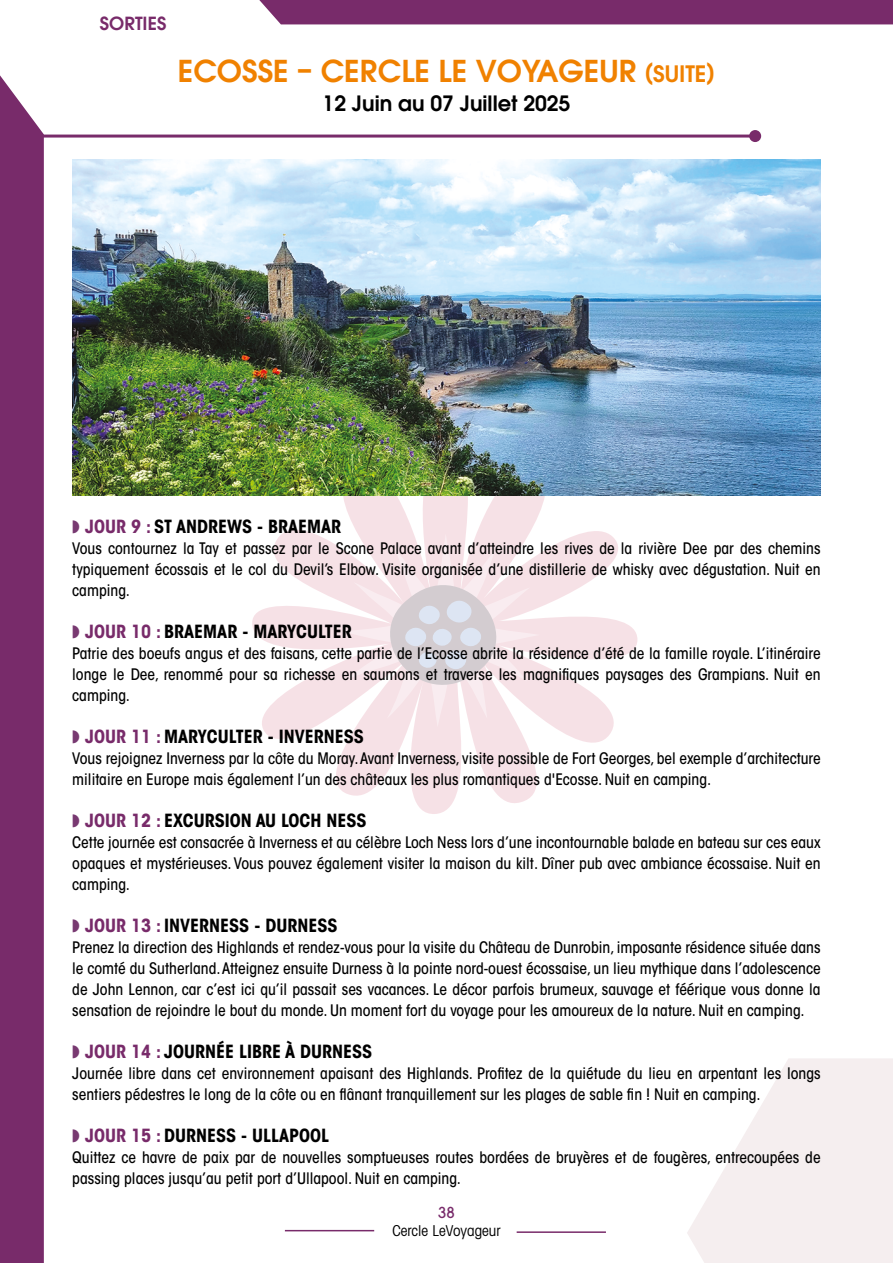
<style>
.page{position:relative;width:893px;height:1263px;background:#fff}
.page>*{position:absolute;margin:0;border:0;box-sizing:border-box;transform-origin:0 0}
.t1{font:600 30px "ITC Avant Garde Std";color:#f08100}
.t2{font:600 21px "ITC Avant Garde Std";color:#000}
.t3{font:700 condensed 18px "ITC Avant Garde Std";color:#000}
.t4{font:600 18px "ITC Avant Garde Std";color:#782b6a}
.t5{font:500 condensed 15.75px/21px "ITC Avant Garde Std";color:#000;text-align:justify}
.t6{font:condensed 15px "Avant Garde";color:#000}
.t7{font:500 15px "Avant Garde";color:#782b6a}
.s1{font-size:22.5px}
.s2{color:#783971}
.s3{color:#782b6a}
</style>
<div class="page">
<svg style="left:253px;top:496px;width:385px;height:318px"></svg>
<svg style="left:342px;top:534px;width:198px;height:193px;background:#f0e3e7"></svg>
<hr style="left:285px;top:1230px;width:89px;height:1px;background:#782b6a">
<hr style="left:517px;top:1231px;width:89px;height:2px;background:#782b6a">
<div style="left:0;top:75px;width:44px;height:1188px;background:#782b6a"></div>
<div style="left:259px;top:0;width:634px;height:24px;background:#782b6a"></div>
<hr style="left:0;top:135px;width:755px;height:3px;background:#782b6a">
<div style="left:749px;top:130px;width:12px;height:12px;background:#782b6a;border-radius:50%"></div>
<svg style="left:687px;top:1058px;width:206px;height:205px"></svg>
<img style="left:72px;top:159px;width:749px;height:337px">
<p class="t4" style="left:100px;top:12px;width:68px">SORTIES</p>
<h1 class="t1" style="left:178px;top:51px;width:539px">ECOSSE – CERCLE LE VOYAGEUR <span class="s1">(SUITE)</span></h1>
<h2 class="t2" style="left:323px;top:90px;width:249px">12 Juin au 07 Juillet 2025</h2>
<p class="t3" style="left:72px;top:515px;width:270px"><span class="s2">◗</span> <span class="s3">JOUR 9 :</span> ST ANDREWS - BRAEMAR</p>
<p class="t5" style="left:72px;top:538px;width:750px">Vous contournez la Tay et passez par le Scone Palace avant d’atteindre les rives de la rivière Dee par des chemins typiquement écossais et le col du Devil’s Elbow. Visite organisée d’une distillerie de whisky avec dégustation. Nuit en camping.</p>
<p class="t3" style="left:72px;top:620px;width:281px"><span class="s2">◗</span> <span class="s3">JOUR 10 :</span> BRAEMAR - MARYCULTER</p>
<p class="t5" style="left:72px;top:643px;width:750px">Patrie des boeufs angus et des faisans, cette partie de l’Ecosse abrite la résidence d’été de la famille royale. L’itinéraire longe le Dee, renommé pour sa richesse en saumons et traverse les magnifiques paysages des Grampians. Nuit en camping.</p>
<p class="t3" style="left:72px;top:725px;width:293px"><span class="s2">◗</span> <span class="s3">JOUR 11 :</span> MARYCULTER - INVERNESS</p>
<p class="t5" style="left:72px;top:748px;width:750px">Vous rejoignez Inverness par la côte du Moray. Avant Inverness, visite possible de Fort Georges, bel exemple d’architecture militaire en Europe mais également l’un des châteaux les plus romantiques d'Ecosse. Nuit en camping.</p>
<p class="t3" style="left:72px;top:809px;width:296px"><span class="s2">◗</span> <span class="s3">JOUR 12 :</span> EXCURSION AU LOCH NESS</p>
<p class="t5" style="left:72px;top:832px;width:750px">Cette journée est consacrée à Inverness et au célèbre Loch Ness lors d’une incontournable balade en bateau sur ces eaux opaques et mystérieuses. Vous pouvez également visiter la maison du kilt. Dîner pub avec ambiance écossaise. Nuit en camping.</p>
<p class="t3" style="left:72px;top:914px;width:267px"><span class="s2">◗</span> <span class="s3">JOUR 13 :</span> INVERNESS - DURNESS</p>
<p class="t5" style="left:72px;top:937px;width:750px">Prenez la direction des Highlands et rendez-vous pour la visite du Château de Dunrobin, imposante résidence située dans le comté du Sutherland. Atteignez ensuite Durness à la pointe nord-ouest écossaise, un lieu mythique dans l’adolescence de John Lennon, car c’est ici qu’il passait ses vacances. Le décor parfois brumeux, sauvage et féérique vous donne la sensation de rejoindre le bout du monde. Un moment fort du voyage pour les amoureux de la nature. Nuit en camping.</p>
<p class="t3" style="left:72px;top:1040px;width:301px"><span class="s2">◗</span> <span class="s3">JOUR 14 :</span> JOURNÉE LIBRE À DURNESS</p>
<p class="t5" style="left:72px;top:1063px;width:750px">Journée libre dans cet environnement apaisant des Highlands. Profitez de la quiétude du lieu en arpentant les longs sentiers pédestres le long de la côte ou en flânant tranquillement sur les plages de sable fin ! Nuit en camping.</p>
<p class="t3" style="left:72px;top:1124px;width:259px"><span class="s2">◗</span> <span class="s3">JOUR 15 :</span> DURNESS - ULLAPOOL</p>
<p class="t5" style="left:72px;top:1147px;width:750px">Quittez ce havre de paix par de nouvelles somptueuses routes bordées de bruyères et de fougères, entrecoupées de passing places jusqu’au petit port d’Ullapool. Nuit en camping.</p>
<p class="t7" style="left:438px;top:1204px;width:18px">38</p>
<p class="t6" style="left:392px;top:1222px;width:110px">Cercle LeVoyageur</p>
</div>
